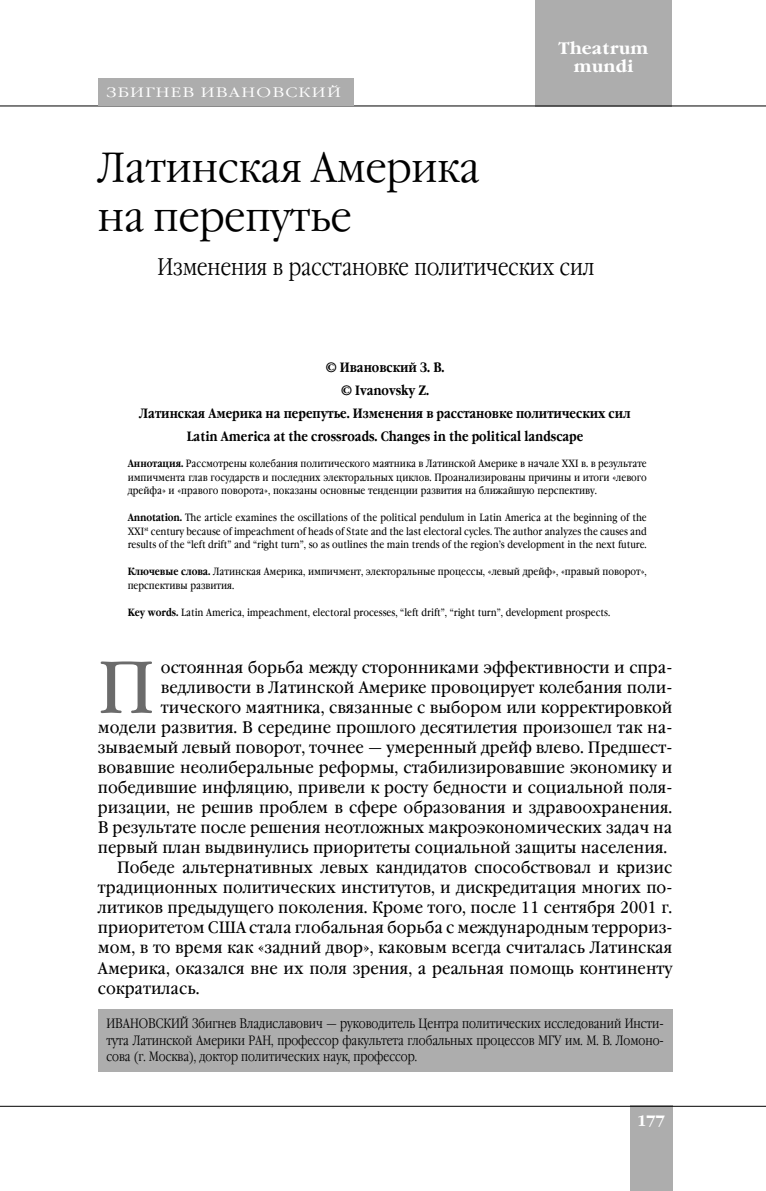
<style>
.page{position:relative;width:766px;height:1191px;background:#fff}
.page>*{position:absolute;margin:0;border:0;box-sizing:border-box;transform-origin:0 0}
.t1{font:73.65px "Garamond Book Narrow C";color:#6b6b6b;scale:1.1 1}
.t2{font:300 42px/48px "Garamond C";color:#000;scale:.92 1}
.t3{font:300 24px "Garamond Narrow C";color:#000}
.t4{font:16.5px "Garamond Book Narrow C";color:#000;scale:1.1 1}
.t5{font:700 16.5px/18px "Garamond C";color:#fff;text-align:center}
.t6{font:700 15px "Garamond C";color:#fff}
.t7{font:300 13.5px/16.5px "Garamond Narrow C";color:#000;text-align:justify}
.t8{font:700 13.5px/23px "Garamond Narrow C";color:#000;text-align:center}
.t9{font:300 13.5px "Garamond C";letter-spacing:.075em;color:#fff;scale:1.25 1}
.t10{font:10.5px/13.5px "Garamond Book Narrow C";color:#000;text-align:justify}
.s1{font-family:"Garamond Narrow C";font-weight:700}
</style>
<div class="page">
<div style="left:535px;top:0;width:136px;height:106px;background:#adadad"></div>
<div style="left:629px;top:1106px;width:43px;height:85px;background:#adadad"></div>
<hr style="left:0;top:1106px;width:765px;height:1px;background:#000">
<hr style="left:0;top:106px;width:765px;height:1px;background:#000">
<div style="left:98px;top:78px;width:255px;height:28px;background:#adadad"></div>
<div style="left:98px;top:1009px;width:574px;height:62px;background:#adadad"></div>
<p class="t9" style="left:106px;top:87px;width:189px">ЗБИГНЕВ ИВАНОВСКИЙ</p>
<p class="t5" style="left:558px;top:40px;width:91px">Theatrum mundi</p>
<p class="t2" style="left:98px;top:148px;width:416px">Латинская Америка на перепутье</p>
<p class="t3" style="left:157px;top:257px;width:438px">Изменения в расстановке политических сил</p>
<p class="t8" style="left:140px;top:357px;width:492px">© Ивановский З. В.<br>© Ivanovsky Z.<br>Латинская Америка на перепутье. Изменения в расстановке политических сил Latin America at the crossroads. Changes in the political landscape</p>
<p class="t10" style="left:128px;top:458px;width:520px"><span class="s1">Аннотация.</span> Рассмотрены колебания политического маятника в Латинской Америке в начале XXI в. в результате импичмента глав государств и последних электоральных циклов. Проанализированы причины и итоги «левого дрейфа» и «правого поворота», показаны основные тенденции развития на ближайшую перспективу.</p>
<p class="t10" style="left:128px;top:512px;width:520px"><span class="s1">Annotation.</span> The article examines the oscillations of the political pendulum in Latin America at the beginning of the XXI<sup>st</sup> century because of impeachment of heads of State and the last electoral cycles. The author analyzes the causes and results of the “left drift” and “right turn”, so as outlines the main trends of the region’s development in the next future.</p>
<p class="t10" style="left:128px;top:566px;width:520px"><span class="s1">Ключевые слова.</span> Латинская Америка, импичмент, электоральные процессы, «левый дрейф», «правый поворот», перспективы развития.</p>
<p class="t10" style="left:128px;top:606px;width:484px"><span class="s1">Key words.</span> Latin America, impeachment, electoral processes, “left drift”, “right turn”, development prospects.</p>
<p class="t1" style="left:98px;top:658px;width:53px">П</p>
<p class="t4" style="left:161px;top:660px;width:466px">остоянная борьба между сторонниками эффективности и спра-</p>
<p class="t4" style="left:161px;top:680px;width:466px">ведливости в Латинской Америке провоцирует колебания поли-</p>
<p class="t4" style="left:161px;top:700px;width:466px">тического маятника, связанные с выбором или корректировкой</p>
<p class="t4" style="left:98px;top:721px;width:523px">модели развития. В середине прошлого десятилетия произошел так на-</p>
<p class="t4" style="left:98px;top:741px;width:523px">зываемый левый поворот, точнее — умеренный дрейф влево. Предшест-</p>
<p class="t4" style="left:98px;top:761px;width:523px">вовавшие неолиберальные реформы, стабилизировавшие экономику и</p>
<p class="t4" style="left:98px;top:781px;width:523px">победившие инфляцию, привели к росту бедности и социальной поля-</p>
<p class="t4" style="left:98px;top:801px;width:523px">ризации, не решив проблем в сфере образования и здравоохранения.</p>
<p class="t4" style="left:98px;top:821px;width:523px">В результате после решения неотложных макроэкономических задач на</p>
<p class="t4" style="left:98px;top:841px;width:519px">первый план выдвинулись приоритеты социальной защиты населения.</p>
<p class="t4" style="left:117px;top:861px;width:506px">Победе альтернативных левых кандидатов способствовал и кризис</p>
<p class="t4" style="left:98px;top:881px;width:523px">традиционных политических институтов, и дискредитация многих по-</p>
<p class="t4" style="left:98px;top:901px;width:523px">литиков предыдущего поколения. Кроме того, после 11 сентября 2001 г.</p>
<p class="t4" style="left:98px;top:921px;width:523px">приоритетом США стала глобальная борьба с международным террориз-</p>
<p class="t4" style="left:98px;top:941px;width:523px">мом, в то время как «задний двор», каковым всегда считалась Латинская</p>
<p class="t4" style="left:98px;top:961px;width:523px">Америка, оказался вне их поля зрения, а реальная помощь континенту</p>
<p class="t4" style="left:98px;top:981px;width:94px">сократилась.</p>
<p class="t7" style="left:106px;top:1016px;width:559px">ИВАНОВСКИЙ Збигнев Владиславович — руководитель Центра политических исследований Инсти&shy;тута Латинской Америки РАН, профессор факультета глобальных процессов МГУ им. М. В. Ломоно&shy;сова (г. Москва), доктор политических наук, профессор.</p>
<p class="t6" style="left:637px;top:1114px;width:29px">177</p>
</div>
